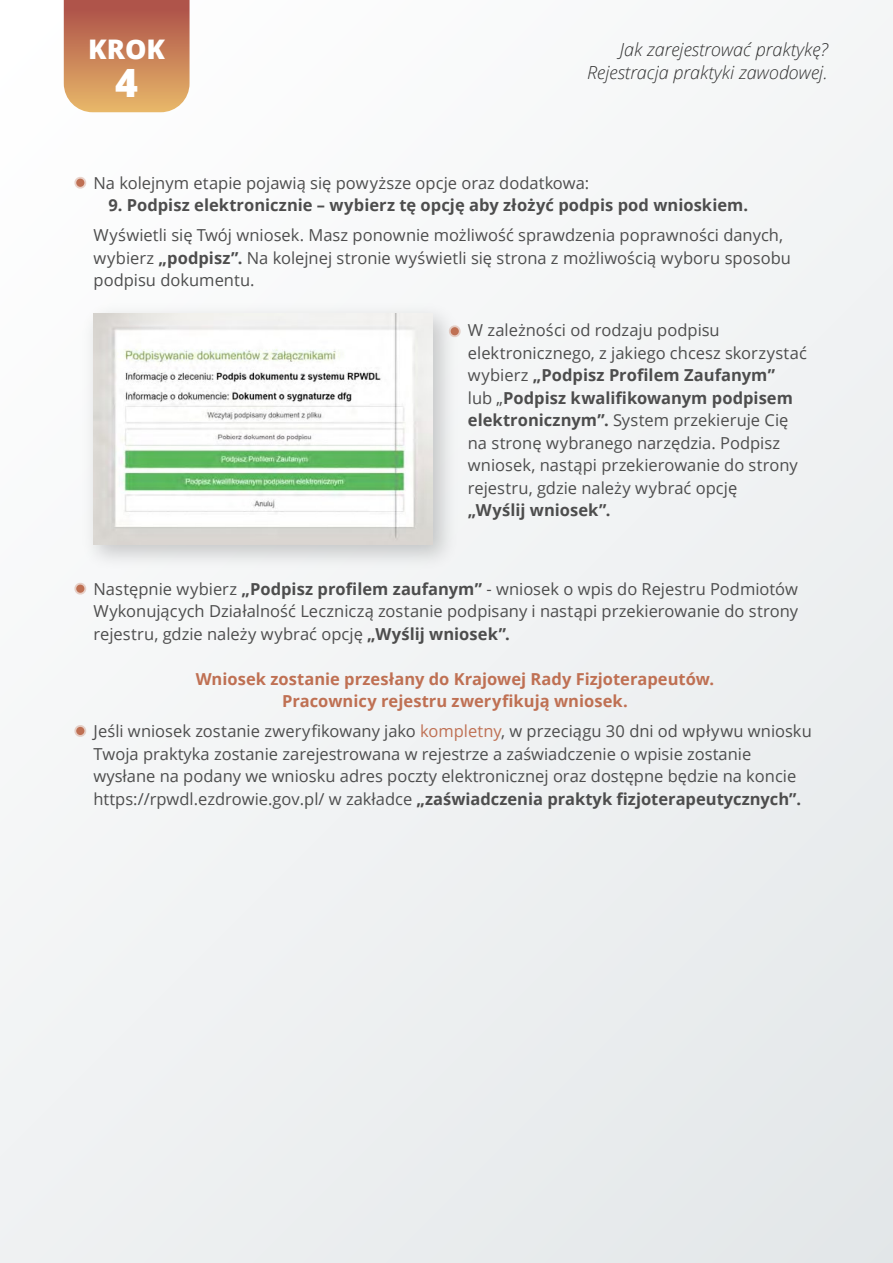
<style>
.page{position:relative;width:893px;height:1263px;background:#f1f3f4}
.page>*{position:absolute;margin:0;border:0;box-sizing:border-box;transform-origin:0 0}
.t1{font:800 39px "Open Sans";color:#fff}
.t2{font:800 27px "Open Sans";color:#fff}
.t3{font:italic 300 18px/22.5px "Open Sans";color:#333;text-align:right}
.t4{font:16.5px/22.5px "Open Sans";color:#4d4d4d}
.t5{font:700 16.5px/22.5px "Open Sans";color:#bf7053;text-align:center}
.t6{font:700 16.5px "Open Sans";letter-spacing:.005em;color:#4d4d4d}
.s1{font-weight:700}
.s2{color:#bf7053}
</style>
<div class="page">
<svg style="left:64px;top:0;width:126px;height:112px;background:#c9835b"></svg>
<svg style="left:74px;top:177px;width:12px;height:12px"></svg>
<svg style="left:74px;top:583px;width:12px;height:12px"></svg>
<svg style="left:74px;top:725px;width:12px;height:12px"></svg>
<img style="left:93px;top:313px;width:356px;height:246px">
<img style="left:94px;top:313px;width:338px;height:231px">
<svg style="left:449px;top:325px;width:12px;height:12px"></svg>
<h2 class="t2" style="left:88px;top:29px;width:78px">KROK</h2>
<h1 class="t1" style="left:115px;top:53px;width:24px">4</h1>
<p class="t3" style="left:587px;top:38px;width:242px">Jak zarejestrować praktykę?<br>Rejestracja praktyki zawodowej.</p>
<p class="t4" style="left:94px;top:171px;width:497px">Na kolejnym etapie pojawią się powyższe opcje oraz dodatkowa:</p>
<p class="t6" style="left:109px;top:194px;width:641px">9. Podpisz elektronicznie – wybierz tę opcję aby złożyć podpis pod wnioskiem.</p>
<p class="t4" style="left:94px;top:224px;width:699px">Wyświetli się Twój wniosek. Masz ponownie możliwość sprawdzenia poprawności danych, wybierz <span class="s1">„podpisz”.</span> Na kolejnej stronie wyświetli się strona z możliwością wyboru sposobu podpisu dokumentu.</p>
<p class="t4" style="left:468px;top:319px;width:341px">W zależności od rodzaju podpisu elektronicznego, z jakiego chcesz skorzystać wybierz <span class="s1">„Podpisz Profilem Zaufanym”<br></span>lub „<span class="s1">Podpisz kwalifikowanym podpisem elektronicznym”.</span> System przekieruje Cię na stronę wybranego narzędzia. Podpisz wniosek, nastąpi przekierowanie do strony rejestru, gdzie należy wybrać opcję</p>
<p class="t6" style="left:468px;top:499px;width:144px">„Wyślij wniosek”.</p>
<p class="t4" style="left:94px;top:577px;width:706px;text-align:justify">Następnie wybierz <span class="s1">„Podpisz profilem zaufanym”</span> - wniosek o wpis do Rejestru Podmiotów Wykonujących Działalność Leczniczą zostanie podpisany i nastąpi przekierowanie do strony rejestru, gdzie należy wybrać opcję <span class="s1">„Wyślij wniosek”.</span></p>
<p class="t5" style="left:196px;top:667px;width:520px">Wniosek zostanie przesłany do Krajowej Rady Fizjoterapeutów.<br>Pracownicy rejestru zweryfikują wniosek.</p>
<p class="t4" style="left:94px;top:719px;width:720px">Jeśli wniosek zostanie zweryfikowany jako <span class="s2">kompletny</span>, w przeciągu 30 dni od wpływu wniosku Twoja praktyka zostanie zarejestrowana w rejestrze a zaświadczenie o wpisie zostanie wysłane na podany we wniosku adres poczty elektronicznej oraz dostępne będzie na koncie https://rpwdl.ezdrowie.gov.pl/ w zakładce <span class="s1">„zaświadczenia praktyk fizjoterapeutycznych”.</span></p>
</div>
